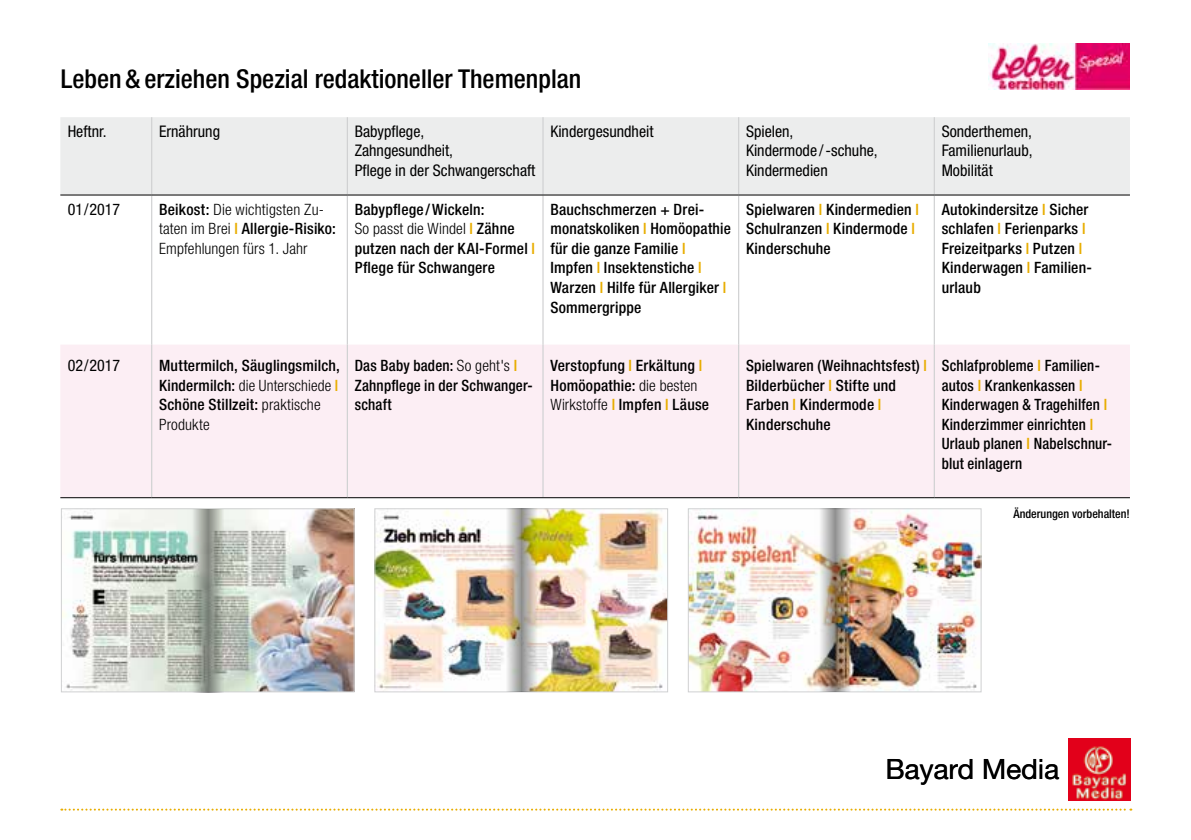
<style>
.page{position:relative;width:1191px;height:840px;background:#fff}
.page>*{position:absolute;margin:0;border:0;box-sizing:border-box;transform-origin:0 0}
.t1{font:28px "Helvetica Neue LT Std";color:#000}
.t2{font:500 condensed 26px "Helvetica Neue LT Std";color:#000}
.t3{font:condensed 16px/19.2px "Helvetica Neue LT Std";color:#000}
.t4{font:500 condensed 15.6px/19.6px "Helvetica Neue LT Std";letter-spacing:.015em;color:#000}
.t5{font:500 condensed 15.6px/19.6px "Helvetica Neue LT Std";letter-spacing:.015em;color:#000;scale:.95 1}
.t6{font:300 condensed 15.6px/19.6px "Helvetica Neue LT Std";letter-spacing:.01em;color:#000}
.t7{font:500 condensed 15.6px/19.6px "Helvetica Neue LT Std";letter-spacing:.015em;color:#000;scale:.96 1}
.t8{font:500 condensed 12px "Helvetica Neue LT Std";color:#000}
.s1{font-weight:500}
.s2{font-weight:500;color:#e8ad00}
.s3{font-weight:300}
.s4{color:#e8ad00}
</style>
<div class="page">
<svg style="left:61px;top:808px;width:1070px;height:2px"></svg>
<img style="left:1068px;top:738px;width:62px;height:62px">
<div style="left:60px;top:117px;width:1070px;height:77px;background:#eceded"></div>
<svg style="left:60px;top:195px;width:1070px;height:149px"></svg>
<div style="left:60px;top:344px;width:1070px;height:153px;background:#fceef4"></div>
<hr style="left:151px;top:117px;width:1px;height:77px;background:#d0d1d2">
<hr style="left:347px;top:117px;width:1px;height:77px;background:#d0d1d2">
<hr style="left:542px;top:117px;width:1px;height:77px;background:#d0d1d2">
<hr style="left:738px;top:117px;width:1px;height:77px;background:#d0d1d2">
<hr style="left:933px;top:117px;width:2px;height:77px;background:#d0d1d2">
<hr style="left:151px;top:195px;width:1px;height:149px;background:#d0d1d2">
<hr style="left:347px;top:195px;width:1px;height:149px;background:#d0d1d2">
<hr style="left:542px;top:195px;width:1px;height:149px;background:#d0d1d2">
<hr style="left:738px;top:195px;width:1px;height:149px;background:#d0d1d2">
<hr style="left:933px;top:195px;width:2px;height:149px;background:#d0d1d2">
<hr style="left:151px;top:344px;width:1px;height:153px;background:#d0d1d2">
<hr style="left:347px;top:344px;width:1px;height:153px;background:#d0d1d2">
<hr style="left:542px;top:344px;width:1px;height:153px;background:#d0d1d2">
<hr style="left:738px;top:344px;width:1px;height:153px;background:#d0d1d2">
<hr style="left:933px;top:344px;width:2px;height:153px;background:#d0d1d2">
<hr style="left:60px;top:194px;width:92px;height:1px;background:#000">
<hr style="left:152px;top:194px;width:195px;height:1px;background:#000">
<hr style="left:347px;top:194px;width:196px;height:1px;background:#000">
<hr style="left:543px;top:194px;width:195px;height:1px;background:#000">
<hr style="left:738px;top:194px;width:196px;height:1px;background:#000">
<hr style="left:934px;top:194px;width:196px;height:1px;background:#000">
<hr style="left:60px;top:497px;width:92px;height:1px;background:#000">
<hr style="left:152px;top:497px;width:195px;height:1px;background:#000">
<hr style="left:347px;top:497px;width:196px;height:1px;background:#000">
<hr style="left:543px;top:497px;width:195px;height:1px;background:#000">
<hr style="left:738px;top:497px;width:196px;height:1px;background:#000">
<hr style="left:934px;top:497px;width:196px;height:1px;background:#000">
<img style="left:989px;top:43px;width:140px;height:46px">
<img style="left:63px;top:510px;width:289px;height:180px">
<div style="left:61px;top:508px;width:293px;height:184px;border:1px solid #d0d1d2"></div>
<svg style="left:187px;top:508px;width:21px;height:183px;background:#aab0a7"></svg>
<svg style="left:208px;top:508px;width:20px;height:183px;background:#a3a9a0"></svg>
<img style="left:376px;top:510px;width:290px;height:180px">
<div style="left:374px;top:508px;width:294px;height:184px;border:1px solid #d0d1d2"></div>
<img style="left:500px;top:508px;width:21px;height:183px">
<img style="left:521px;top:508px;width:21px;height:183px">
<img style="left:690px;top:510px;width:289px;height:180px">
<div style="left:688px;top:508px;width:293px;height:184px;border:1px solid #d0d1d2"></div>
<img style="left:814px;top:508px;width:20px;height:183px">
<img style="left:834px;top:508px;width:21px;height:183px">
<h2 class="t2" style="left:61px;top:63px;width:522px">Leben &amp; erziehen Spezial redaktioneller Themenplan</h2>
<p class="t3" style="left:68px;top:122px;width:40px">Heftnr.</p>
<p class="t3" style="left:159px;top:122px;width:63px">Ernährung</p>
<p class="t3" style="left:355px;top:122px;width:182px">Babypflege,<br>Zahngesundheit,<br>Pflege in der Schwangerschaft</p>
<p class="t3" style="left:550px;top:122px;width:105px">Kindergesundheit</p>
<p class="t3" style="left:746px;top:122px;width:133px">Spielen,<br>Kindermode / -schuhe,<br>Kindermedien</p>
<p class="t3" style="left:941px;top:122px;width:92px;text-align:justify">Sonderthemen, Familienurlaub, Mobilität</p>
<p class="t3" style="left:68px;top:199px;width:54px">01/2017</p>
<p class="t6" style="left:159px;top:199px;width:178px"><span class="s1">Beikost:</span> Die wichtigsten Zu&shy;taten im Brei <span class="s2">I</span> <span class="s1">Allergie-Risiko:<br></span>Empfehlungen fürs 1. Jahr</p>
<p class="t4" style="left:355px;top:199px;width:182px">Babypflege/Wickeln:<br><span class="s3">So passt die Windel</span> <span class="s4">I</span> Zähne putzen nach der KAI-Formel <span class="s4">I<br></span>Pflege für Schwangere</p>
<p class="t4" style="left:550px;top:199px;width:182px">Bauchschmerzen + Drei&shy;monatskoliken <span class="s4">I</span> Homöopathie für die ganze Familie <span class="s4">I<br></span>Impfen <span class="s4">I</span> Insektenstiche <span class="s4">I<br></span>Warzen <span class="s4">I</span> Hilfe für Allergiker <span class="s4">I<br></span>Sommergrippe</p>
<p class="t4" style="left:746px;top:199px;width:174px">Spielwaren <span class="s4">I</span> Kindermedien <span class="s4">I<br></span>Schulranzen <span class="s4">I</span> Kindermode <span class="s4">I<br></span>Kinderschuhe</p>
<p class="t4" style="left:941px;top:199px;width:150px">Autokindersitze <span class="s4">I</span> Sicher schlafen <span class="s4">I</span> Ferienparks <span class="s4">I<br></span>Freizeitparks <span class="s4">I</span> Putzen <span class="s4">I<br></span>Kinderwagen <span class="s4">I</span> Familien&shy;urlaub</p>
<p class="t3" style="left:68px;top:355px;width:54px">02/2017</p>
<p class="t4" style="left:159px;top:355px;width:182px">Muttermilch, Säuglingsmilch,<br>Kindermilch: <span class="s3">die Unterschiede</span> <span class="s4">I<br></span>Schöne Stillzeit: <span class="s3">praktische<br>Produkte</span></p>
<p class="t7" style="left:355px;top:355px;width:187px">Das Baby baden: <span class="s3">So geht's</span> <span class="s4">I<br></span>Zahnpflege in der Schwanger&shy;schaft</p>
<p class="t4" style="left:550px;top:355px;width:160px">Verstopfung <span class="s4">I</span> Erkältung <span class="s4">I<br></span>Homöopathie: <span class="s3">die besten<br>Wirkstoffe</span> <span class="s4">I</span> Impfen <span class="s4">I</span> Läuse</p>
<p class="t4" style="left:746px;top:355px;width:182px">Spielwaren (Weihnachtsfest) <span class="s4">I<br></span>Bilderbücher <span class="s4">I</span> Stifte und<br>Farben <span class="s4">I</span> Kindermode <span class="s4">I<br></span>Kinderschuhe</p>
<p class="t5" style="left:941px;top:355px;width:181px">Schlafprobleme <span class="s4">I</span> Familien&shy;autos <span class="s4">I</span> Krankenkassen <span class="s4">I<br></span>Kinderwagen &amp; Tragehilfen <span class="s4">I<br></span>Kinderzimmer einrichten <span class="s4">I<br></span>Urlaub planen <span class="s4">I</span> Nabelschnur&shy;blut einlagern</p>
<p class="t8" style="left:1013px;top:506px;width:118px">Änderungen vorbehalten!</p>
<h1 class="t1" style="left:885px;top:751px;width:175px">Bayard Media</h1>
</div>
